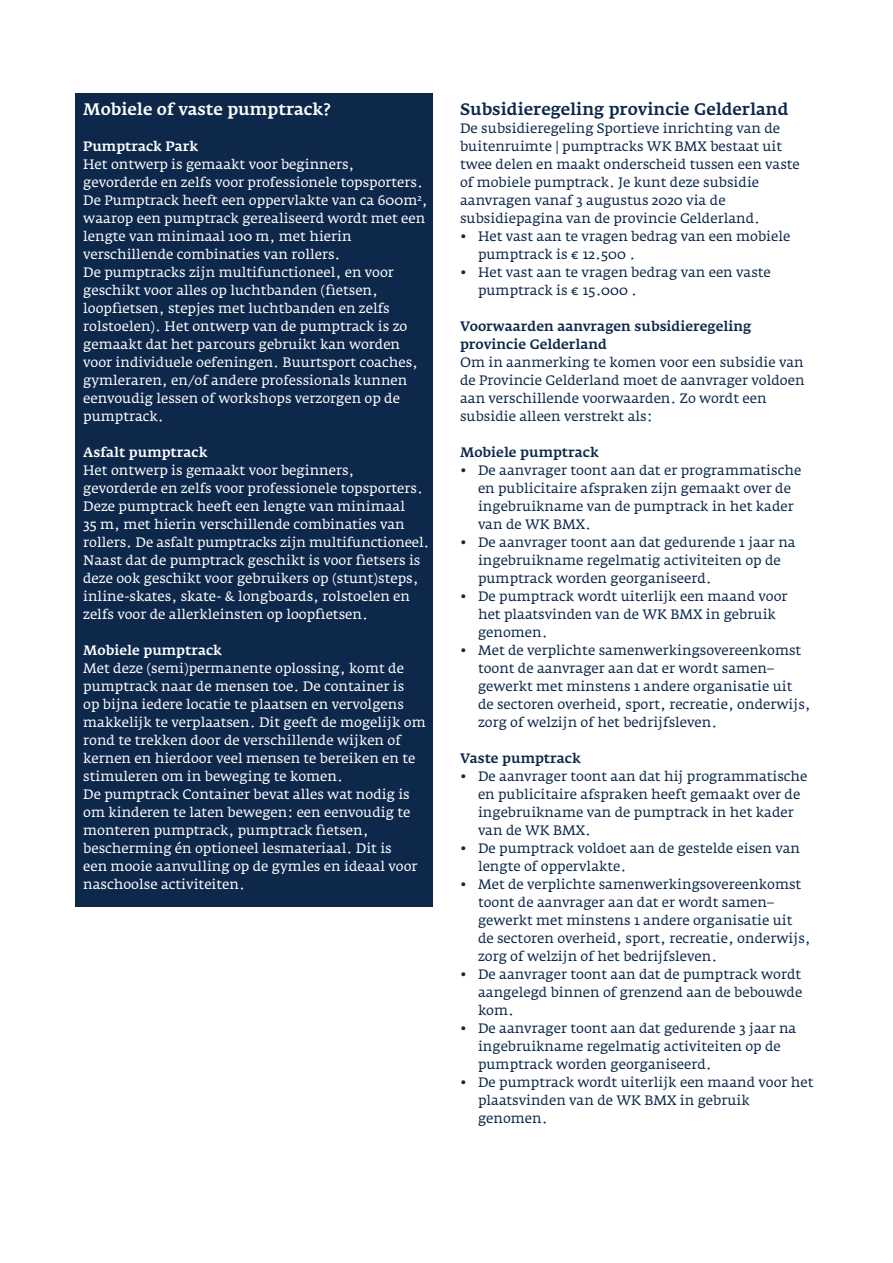
<style>
.page{position:relative;width:893px;height:1263px;background:#fff}
.page>*{position:absolute;margin:0;border:0;box-sizing:border-box;transform-origin:0 0}
._07_Kop_4__Paragraaf{font:500 16.5px "Fedra Serif A";color:#0d284b}
._07_Kop_4__Paragraaf-2{font:500 16.5px "Fedra Serif A";color:#fff}
._12_Broodtekst{font:13.5px/18px "Fedra Serif A";color:#0d284b}
._12_Broodtekst-2{font:13.5px/18px "Fedra Serif A";color:#fff}
._08_Kop_5__Alineakop{font:500 13.5px/18px "Fedra Serif A";color:#0d284b}
._08_Kop_5__Alineakop-2{font:500 13.5px "Fedra Serif A";color:#fff}
</style>
<div class="page">
<div style="left:75px;top:94px;width:358px;height:813px;background:#0d284b"></div>
<p class="_07_Kop_4__Paragraaf-2" style="left:83px;top:100px;width:249px">Mobiele of vaste pumptrack?</p>
<p class="_08_Kop_5__Alineakop-2" style="left:83px;top:138px;width:117px">Pumptrack Park</p>
<p class="_12_Broodtekst-2" style="left:83px;top:155px;width:346px">Het ontwerp is gemaakt voor beginners, gevorderde en zelfs voor professionele topsporters.<br>De Pumptrack heeft een oppervlakte van ca 600m<sup>2</sup>, waarop een pumptrack gerealiseerd wordt met een lengte van minimaal 100 m, met hierin verschillende combinaties van rollers.<br>De pumptracks zijn multifunctioneel, en voor geschikt voor alles op luchtbanden (fietsen, loopfietsen, stepjes met luchtbanden en zelfs rolstoelen). Het ontwerp van de pumptrack is zo gemaakt dat het parcours gebruikt kan worden voor individuele oefeningen. Buurtsport coaches, gymleraren, en/of andere professionals kunnen eenvoudig lessen of workshops verzorgen op de pumptrack.</p>
<p class="_08_Kop_5__Alineakop-2" style="left:83px;top:444px;width:126px">Asfalt pumptrack</p>
<p class="_12_Broodtekst-2" style="left:83px;top:461px;width:348px">Het ontwerp is gemaakt voor beginners, gevorderde en zelfs voor professionele topsporters.<br>Deze pumptrack heeft een lengte van minimaal<br>35 m, met hierin verschillende combinaties van rollers. De asfalt pumptracks zijn multifunctioneel.<br>Naast dat de pumptrack geschikt is voor fietsers is deze ook geschikt voor gebruikers op (stunt)steps, inline-skates, skate- &amp; longboards, rolstoelen en zelfs voor de allerkleinsten op loopfietsen.</p>
<p class="_08_Kop_5__Alineakop-2" style="left:83px;top:642px;width:140px">Mobiele pumptrack</p>
<p class="_12_Broodtekst-2" style="left:83px;top:659px;width:344px">Met deze (semi)permanente oplossing, komt de pumptrack naar de mensen toe. De container is<br>op bijna iedere locatie te plaatsen en vervolgens makkelijk te verplaatsen. Dit geeft de mogelijk om rond te trekken door de verschillende wijken of kernen en hierdoor veel mensen te bereiken en te stimuleren om in beweging te komen.<br>De pumptrack Container bevat alles wat nodig is om kinderen te laten bewegen: een eenvoudig te monteren pumptrack, pumptrack fietsen, bescherming én optioneel lesmateriaal. Dit is<br>een mooie aanvulling op de gymles en ideaal voor naschoolse activiteiten.</p>
<p class="_07_Kop_4__Paragraaf" style="left:460px;top:100px;width:330px">Subsidieregeling provincie Gelderland</p>
<p class="_12_Broodtekst" style="left:460px;top:119px;width:341px">De subsidieregeling Sportieve inrichting van de buitenruimte | pumptracks WK BMX bestaat uit twee delen en maakt onderscheid tussen een vaste of mobiele pumptrack. Je kunt deze subsidie aanvragen vanaf 3 augustus 2020 via de subsidiepagina van de provincie Gelderland.</p>
<p class="_12_Broodtekst" style="left:478px;top:227px;width:314px;text-indent:-18px">• Het vast aan te vragen bedrag van een mobiele pumptrack is € 12.500 .</p>
<p class="_12_Broodtekst" style="left:478px;top:263px;width:294px;text-indent:-18px">• Het vast aan te vragen bedrag van een vaste pumptrack is € 15.000 .</p>
<p class="_08_Kop_5__Alineakop" style="left:460px;top:317px;width:293px">Voorwaarden aanvragen subsidieregeling provincie Gelderland</p>
<p class="_12_Broodtekst" style="left:460px;top:353px;width:346px">Om in aanmerking te komen voor een subsidie van de Provincie Gelderland moet de aanvrager voldoen aan verschillende voorwaarden. Zo wordt een subsidie alleen verstrekt als:</p>
<p class="_08_Kop_5__Alineakop" style="left:460px;top:443px;width:140px">Mobiele pumptrack</p>
<p class="_12_Broodtekst" style="left:478px;top:461px;width:325px;text-indent:-18px">• De aanvrager toont aan dat er programmatische en publicitaire afspraken zijn gemaakt over de ingebruikname van de pumptrack in het kader van de WK BMX.</p>
<p class="_12_Broodtekst" style="left:478px;top:533px;width:319px;text-indent:-18px">• De aanvrager toont aan dat gedurende 1 jaar na ingebruikname regelmatig activiteiten op de pumptrack worden georganiseerd.</p>
<p class="_12_Broodtekst" style="left:478px;top:587px;width:311px;text-indent:-18px">• De pumptrack wordt uiterlijk een maand voor het plaatsvinden van de WK BMX in gebruik genomen.</p>
<p class="_12_Broodtekst" style="left:478px;top:641px;width:334px;text-indent:-18px">• Met de verplichte samenwerkingsovereenkomst toont de aanvrager aan dat er wordt samen– gewerkt met minstens 1 andere organisatie uit de sectoren overheid, sport, recreatie, onderwijs, zorg of welzijn of het bedrijfsleven.</p>
<p class="_08_Kop_5__Alineakop" style="left:460px;top:749px;width:122px">Vaste pumptrack</p>
<p class="_12_Broodtekst" style="left:478px;top:767px;width:331px;text-indent:-18px">• De aanvrager toont aan dat hij programmatische en publicitaire afspraken heeft gemaakt over de ingebruikname van de pumptrack in het kader van de WK BMX.</p>
<p class="_12_Broodtekst" style="left:478px;top:839px;width:324px;text-indent:-18px">• De pumptrack voldoet aan de gestelde eisen van lengte of oppervlakte.</p>
<p class="_12_Broodtekst" style="left:478px;top:875px;width:334px;text-indent:-18px">• Met de verplichte samenwerkingsovereenkomst toont de aanvrager aan dat er wordt samen– gewerkt met minstens 1 andere organisatie uit de sectoren overheid, sport, recreatie, onderwijs, zorg of welzijn of het bedrijfsleven.</p>
<p class="_12_Broodtekst" style="left:478px;top:965px;width:326px;text-align:justify;text-indent:-18px">• De aanvrager toont aan dat de pumptrack wordt aangelegd binnen of grenzend aan de bebouwde kom.</p>
<p class="_12_Broodtekst" style="left:478px;top:1019px;width:320px;text-indent:-18px">• De aanvrager toont aan dat gedurende 3 jaar na ingebruikname regelmatig activiteiten op de pumptrack worden georganiseerd.</p>
<p class="_12_Broodtekst" style="left:478px;top:1073px;width:337px;text-indent:-18px">• De pumptrack wordt uiterlijk een maand voor het plaatsvinden van de WK BMX in gebruik genomen.</p>
</div>
